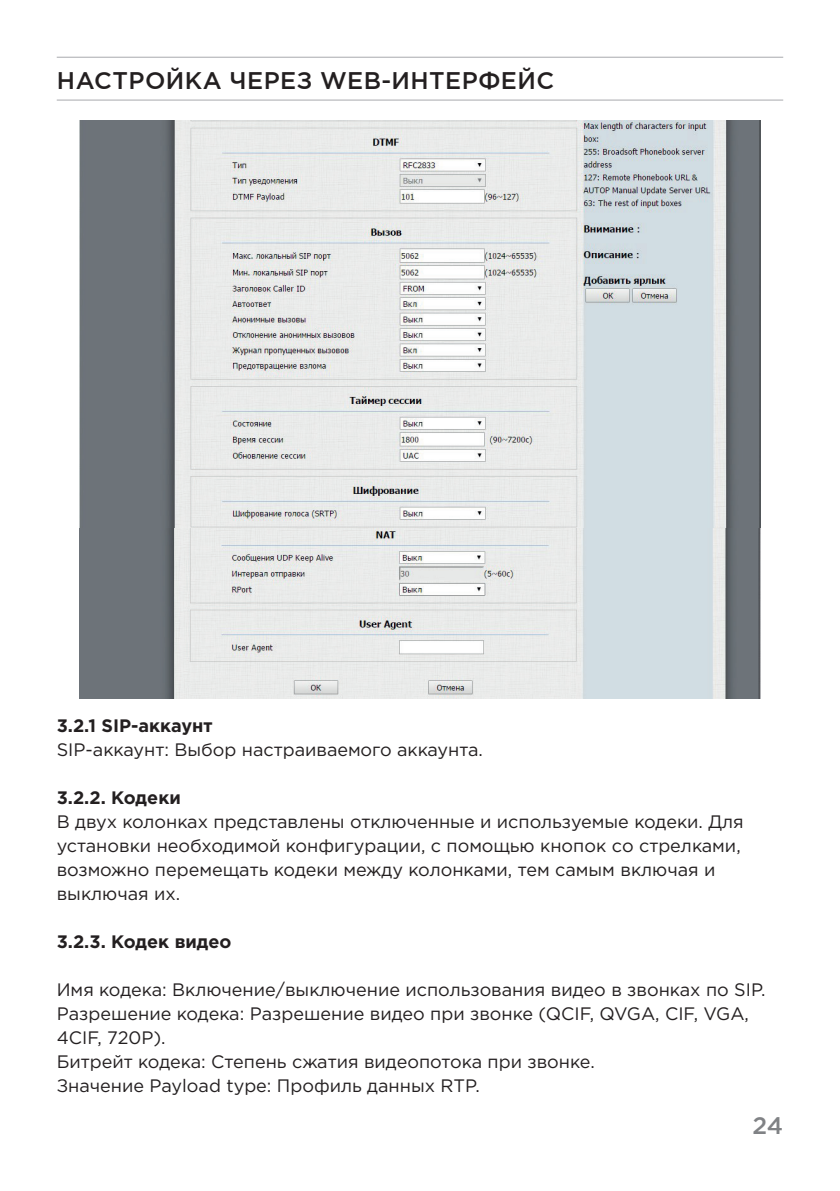
<style>
.page{position:relative;width:840px;height:1191px;background:#fff}
.page>*{position:absolute;margin:0;border:0;box-sizing:border-box;transform-origin:0 0}
.t1{font:500 24px "Gotham Pro";letter-spacing:.02em;color:#231f20}
.t2{font:500 24px "Gotham Pro";color:#808285}
.t3{font:18px/24px "Gotham Pro";color:#231f20}
.t4{font:700 18px "Gotham Pro";color:#231f20}
</style>
<div class="page">
<hr style="left:57px;top:100px;width:725px;height:1px;background:#a8a9ad">
<hr style="left:57px;top:57px;width:725px;height:1px;background:#a8a9ad">
<img style="left:80px;top:120px;width:679px;height:578px">
<h1 class="t1" style="left:57px;top:67px;width:498px">НАСТРОЙКА ЧЕРЕЗ WEB-ИНТЕРФЕЙС</h1>
<p class="t4" style="left:57px;top:715px;width:157px">3.2.1 SIP-аккаунт</p>
<p class="t3" style="left:57px;top:738px;width:427px">SIP-аккаунт: Выбор настраиваемого аккаунта.</p>
<p class="t4" style="left:57px;top:787px;width:125px">3.2.2. Кодеки</p>
<p class="t3" style="left:57px;top:810px;width:688px">В двух колонках представлены отключенные и используемые кодеки. Для установки необходимой конфигурации, с помощью кнопок со стрелками, возможно перемещать кодеки между колонками, тем самым включая и выключая их.</p>
<p class="t4" style="left:57px;top:931px;width:176px">3.2.3. Кодек видео</p>
<p class="t3" style="left:57px;top:978px;width:710px">Имя кодека: Включение/выключение использования видео в звонках по SIP.<br>Разрешение кодека: Разрешение видео при звонке (QCIF, QVGA, CIF, VGA, 4CIF, 720P).<br>Битрейт кодека: Степень сжатия видеопотока при звонке.<br>Значение Payload type: Профиль данных RTP.</p>
<h1 class="t2" style="left:752px;top:1112px;width:32px">24</h1>
</div>
